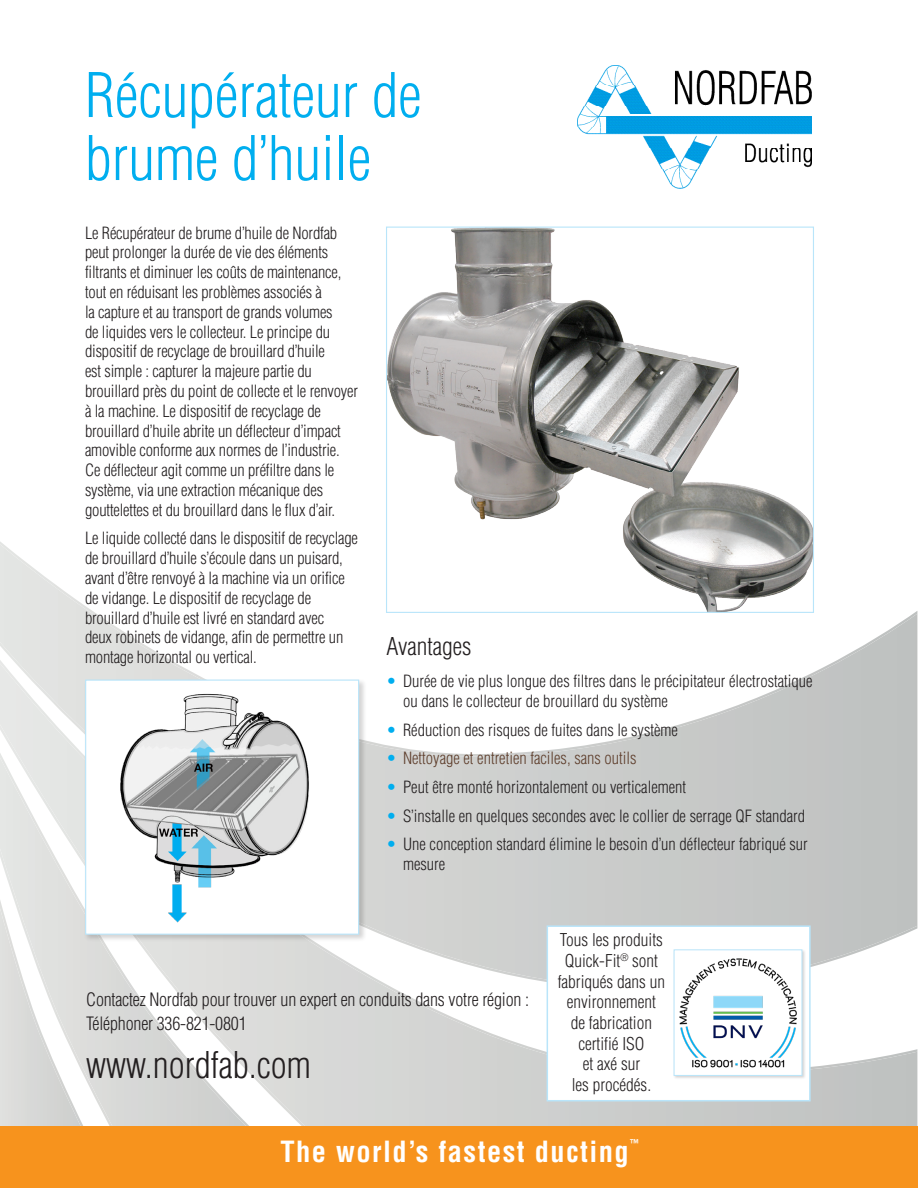
<style>
.page{position:relative;width:918px;height:1188px;background:#fff}
.page>*{position:absolute;margin:0;border:0;box-sizing:border-box;transform-origin:0 0}
.Produkt_Rubrik{font:300 condensed 60px/63px "Helvetica LT Std";color:#00aeef}
.Produkt_Rubrik-2{font:300 condensed 36px "Helvetica LT Std";color:#231f20}
.Mellanrubrik_Vit_Bol{font:700 condensed 28.5px "Helvetica LT Std";letter-spacing:.05em;color:#fff}
.Produkt_Rubrik-3{font:300 condensed 24px "Helvetica LT Std";color:#231f20}
.Produkt_Rubrik-4{font:300 condensed 18px "Helvetica LT Std";letter-spacing:-.01em;color:#231f20}
.t1{font:300 condensed 17.25px/20.7px "Helvetica LT Std";color:#231f20;text-align:center}
.huvud{font:300 condensed 16.5px/19.8px "Helvetica LT Std";letter-spacing:-.01em;color:#231f20}
.huvud-2{font:300 condensed 16.5px "Helvetica LT Std";color:#5f3f2d}
.Mellanrubrik_Vit_Bol-2{font:700 condensed 10.5px "Helvetica LT Std";color:#fff}
.s1{color:#00aeef}
</style>
<div class="page">
<svg style="left:0;top:994px;width:917px;height:133px"></svg>
<svg style="left:0;top:544px;width:917px;height:450px"></svg>
<div style="left:0;top:1127px;width:918px;height:61px;background:#f7931d"></div>
<img style="left:578px;top:65px;width:233px;height:123px">
<img style="left:388px;top:229px;width:424px;height:382px">
<div style="left:83px;top:678px;width:284px;height:264px;background:#231f20;opacity:.2"></div>
<div style="left:85px;top:680px;width:274px;height:255px;background:#fff;border:1px solid #b9e5fa"></div>
<img style="left:120px;top:693px;width:189px;height:230px">
<div style="left:547px;top:925px;width:264px;height:176px;background:#fff;border:2px solid #b9e5fa"></div>
<div style="left:673px;top:949px;width:134px;height:131px;background:#231f20;opacity:.2"></div>
<img style="left:674px;top:950px;width:129px;height:126px">
<p class="Produkt_Rubrik" style="left:85px;top:63px;width:338px">Récupérateur de brume d’huile</p>
<p class="huvud" style="left:85px;top:223px;width:275px">Le Récupérateur de brume d’huile de Nordfab peut prolonger la durée de vie des éléments filtrants et diminuer les coûts de maintenance, tout en réduisant les problèmes associés à<br>la capture et au transport de grands volumes<br>de liquides vers le collecteur. Le principe du dispositif de recyclage de brouillard d’huile<br>est simple : capturer la majeure partie du brouillard près du point de collecte et le renvoyer à la machine. Le dispositif de recyclage de brouillard d’huile abrite un déflecteur d’impact amovible conforme aux normes de l’industrie.<br>Ce déflecteur agit comme un préfiltre dans le système, via une extraction mécanique des gouttelettes et du brouillard dans le flux d’air.</p>
<p class="huvud" style="left:85px;top:529px;width:275px">Le liquide collecté dans le dispositif de recyclage de brouillard d’huile s’écoule dans un puisard, avant d’être renvoyé à la machine via un orifice de vidange. Le dispositif de recyclage de brouillard d’huile est livré en standard avec<br>deux robinets de vidange, afin de permettre un montage horizontal ou vertical.</p>
<p class="Produkt_Rubrik-3" style="left:387px;top:631px;width:86px">Avantages</p>
<p class="huvud" style="left:403px;top:671px;width:411px;text-indent:-16px"><span class="s1">•</span> Durée de vie plus longue des filtres dans le précipitateur électrostatique ou dans le collecteur de brouillard du système</p>
<p class="huvud" style="left:387px;top:720px;width:293px"><span class="s1">•</span> Réduction des risques de fuites dans le système</p>
<p class="huvud-2" style="left:387px;top:748px;width:252px"><span class="s1">•</span> Nettoyage et entretien faciles, sans outils</p>
<p class="huvud" style="left:387px;top:777px;width:301px"><span class="s1">•</span> Peut être monté horizontalement ou verticalement</p>
<p class="huvud" style="left:387px;top:806px;width:420px"><span class="s1">•</span> S’installe en quelques secondes avec le collier de serrage QF standard</p>
<p class="huvud" style="left:403px;top:834px;width:406px;text-indent:-16px"><span class="s1">•</span> Une conception standard élimine le besoin d’un déflecteur fabriqué sur mesure</p>
<p class="Produkt_Rubrik-4" style="left:86px;top:988px;width:445px">Contactez Nordfab pour trouver un expert en conduits dans votre région :</p>
<p class="Produkt_Rubrik-4" style="left:86px;top:1012px;width:162px">Téléphoner 336-821-0801</p>
<p class="Produkt_Rubrik-2" style="left:86px;top:1042px;width:226px">www.nordfab.com</p>
<p class="t1" style="left:558px;top:930px;width:109px">Tous les produits<br>Quick-Fit<sup>®</sup> sont fabriqués dans un environnement de fabrication certifié ISO<br>et axé sur<br>les procédés.</p>
<p class="Mellanrubrik_Vit_Bol" style="left:281px;top:1134px;width:350px">The world’s fastest ducting</p>
<p class="Mellanrubrik_Vit_Bol-2" style="left:630px;top:1137px;width:10px">™</p>
</div>
